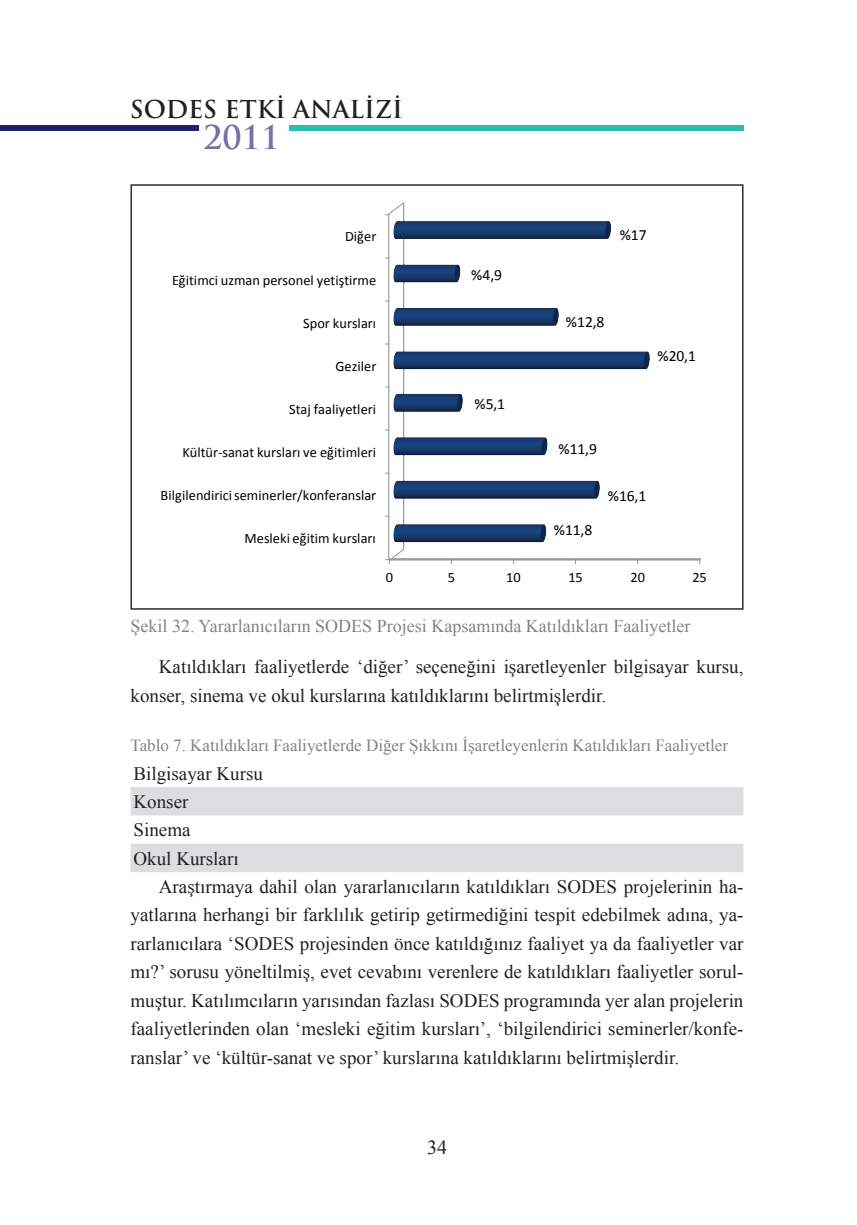
<style>
.page{position:relative;width:857px;height:1225px;background:#fff}
.page>*{position:absolute;margin:0;border:0;box-sizing:border-box;transform-origin:0 0}
.t1{font:700 32px "Trajan Pro";color:#7871a7}
.t2{font:700 24px "Trajan Pro";color:#231f20}
.t3{font:20px "Times New Roman";color:#231f20}
.t4{font:19px/28.4px "Times New Roman";color:#231f20}
.t5{font:18px "Times New Roman";color:#808285}
.t6{font:17px "Times New Roman";color:#808285}
.t7{font:15.6px "Calibri";letter-spacing:-.01em;color:#000}
.t8{font:14.4px "Calibri";color:#000}
</style>
<div class="page">
<div style="left:289px;top:125px;width:454px;height:5px;background:#2abdb1"></div>
<div style="left:0;top:125px;width:198px;height:5px;background:#221e72"></div>
<svg style="left:130px;top:787px;width:613px;height:85px;fill:#dcdddf"></svg>
<svg style="left:385px;top:202px;width:316px;height:363px"></svg>
<p class="t2" style="left:130px;top:95px;width:274px">SODES ETKİ ANALİZİ</p>
<h1 class="t1" style="left:203px;top:119px;width:78px">2011</h1>
<p class="t8" style="left:345px;top:231px;width:33px">Diğer</p>
<p class="t8" style="left:172px;top:274px;width:205px">Eğitimci uzman personel yetiştirme</p>
<p class="t8" style="left:303px;top:317px;width:74px">Spor kursları</p>
<p class="t8" style="left:335px;top:360px;width:42px">Geziler</p>
<p class="t8" style="left:289px;top:403px;width:88px">Staj faaliyetleri</p>
<p class="t8" style="left:182px;top:446px;width:195px">Kültür-sanat kursları ve eğitimleri</p>
<p class="t8" style="left:160px;top:489px;width:217px">Bilgilendirici seminerler/konferanslar</p>
<p class="t8" style="left:244px;top:532px;width:133px">Mesleki eğitim kursları</p>
<p class="t7" style="left:471px;top:268px;width:32px">%4,9</p>
<p class="t7" style="left:474px;top:398px;width:32px">%5,1</p>
<p class="t7" style="left:619px;top:228px;width:28px">%17</p>
<p class="t7" style="left:565px;top:316px;width:40px">%12,8</p>
<p class="t7" style="left:657px;top:349px;width:40px">%20,1</p>
<p class="t7" style="left:558px;top:442px;width:40px">%11,9</p>
<p class="t7" style="left:553px;top:523px;width:40px">%11,8</p>
<p class="t7" style="left:607px;top:489px;width:40px">%16,1</p>
<p class="t8" style="left:385px;top:571px;width:9px">0</p>
<p class="t8" style="left:447px;top:571px;width:9px">5</p>
<p class="t8" style="left:506px;top:571px;width:16px">10</p>
<p class="t8" style="left:568px;top:571px;width:16px">15</p>
<p class="t8" style="left:630px;top:571px;width:16px">20</p>
<p class="t8" style="left:692px;top:571px;width:16px">25</p>
<p class="t5" style="left:130px;top:616px;width:561px">Şekil 32. Yararlanıcıların SODES Projesi Kapsamında Katıldıkları Faaliyetler</p>
<p class="t4" style="left:130px;top:652px;width:614px;text-indent:28px">Katıldıkları faaliyetlerde ‘diğer’ seçeneğini işaretleyenler bilgisayar kursu, konser, sinema ve okul kurslarına katıldıklarını belirtmişlerdir.</p>
<p class="t6" style="left:130px;top:735px;width:598px">Tablo 7. Katıldıkları Faaliyetlerde Diğer Şıkkını İşaretleyenlerin Katıldıkları Faaliyetler</p>
<p class="t4" style="left:133px;top:759px;width:131px">Bilgisayar Kursu<br>Konser<br>Sinema<br>Okul Kursları</p>
<p class="t4" style="left:130px;top:872px;width:614px;text-align:justify;text-indent:28px">Araştırmaya dahil olan yararlanıcıların katıldıkları SODES projelerinin ha&shy;yatlarına herhangi bir farklılık getirip getirmediğini tespit edebilmek adına, ya&shy;rarlanıcılara ‘SODES projesinden önce katıldığınız faaliyet ya da faaliyetler var mı?’ sorusu yöneltilmiş, evet cevabını verenlere de katıldıkları faaliyetler sorul&shy;muştur. Katılımcıların yarısından fazlası SODES programında yer alan projelerin faaliyetlerinden olan ‘mesleki eğitim kursları’, ‘bilgilendirici seminerler/konfe&shy;ranslar’ ve ‘kültür-sanat ve spor’ kurslarına katıldıklarını belirtmişlerdir.</p>
<p class="t3" style="left:427px;top:1136px;width:21px">34</p>
</div>
